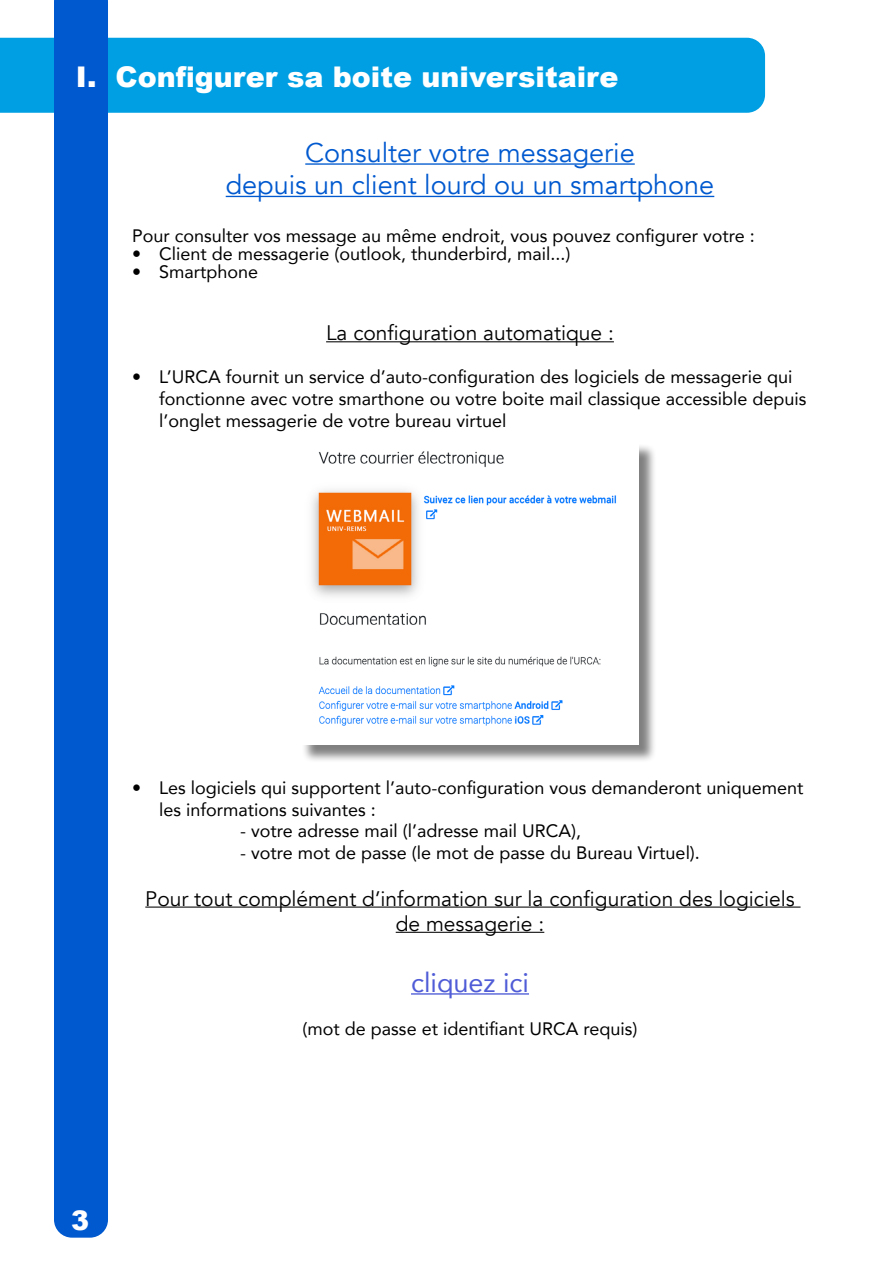
<style>
.page{position:relative;width:893px;height:1263px;background:#fff}
.page>*{position:absolute;margin:0;border:0;box-sizing:border-box;transform-origin:0 0}
.t1{font:900 28.5px "Arial";color:#fff}
.t2{font:27px/32.4px "Avenir";color:#0059cf;text-align:center}
.t3{font:27px "Avenir";color:#4f5cd6}
.t4{font:900 27px "Arial";color:#fff}
.t5{font:21px/25.2px "Avenir";color:#000;text-align:center}
.t6{font:18px/21.6px "Avenir";color:#000}
</style>
<div class="page">
<hr style="left:305px;top:163px;width:330px;height:2px;background:#0059cf">
<hr style="left:226px;top:196px;width:488px;height:1px;background:#0059cf">
<hr style="left:326px;top:341px;width:288px;height:1px;background:#000">
<hr style="left:145px;top:906px;width:655px;height:2px;background:#000">
<hr style="left:396px;top:932px;width:148px;height:1px;background:#000">
<hr style="left:411px;top:993px;width:118px;height:2px;background:#4f5cd6">
<div style="left:0;top:38px;width:765px;height:75px;background:#009fe3"></div>
<div style="left:54px;top:0;width:54px;height:1238px;background:#0059cf"></div>
<div style="left:301px;top:443px;width:356px;height:321px;background:#000;opacity:.5"></div>
<img style="left:301px;top:443px;width:337px;height:302px">
<h1 class="t1" style="left:76px;top:56px;width:544px">I. Configurer sa boite universitaire</h1>
<h2 class="t2" style="left:226px;top:137px;width:490px">Consulter votre messagerie<br>depuis un client lourd ou un smartphone</h2>
<p class="t6" style="left:132px;top:225px;width:624px">Pour consulter vos message au même endroit, vous pouvez configurer votre :</p>
<p class="t6" style="left:132px;top:243px;width:440px">• Client de messagerie (outlook, thunderbird, mail...)</p>
<p class="t6" style="left:132px;top:261px;width:128px">• Smartphone</p>
<p class="t5" style="left:326px;top:321px;width:289px">La configuration automatique :</p>
<p class="t6" style="left:159px;top:366px;width:649px;text-indent:-27px">• L’URCA fournit un service d’auto-configuration des logiciels de messagerie qui fonctionne avec votre smarthone ou votre boite mail classique accessible depuis l’onglet messagerie de votre bureau virtuel</p>
<p class="t6" style="left:159px;top:776px;width:646px;text-indent:-27px">• Les logiciels qui supportent l’auto-configuration vous demanderont uniquement les informations suivantes :</p>
<p class="t6" style="left:240px;top:819px;width:343px">- votre adresse mail (l’adresse mail URCA),</p>
<p class="t6" style="left:240px;top:841px;width:461px">- votre mot de passe (le mot de passe du Bureau Virtuel).</p>
<p class="t5" style="left:145px;top:886px;width:651px">Pour tout complément d’information sur la configuration des logiciels de messagerie :</p>
<h2 class="t3" style="left:411px;top:961px;width:119px">cliquez ici</h2>
<p class="t6" style="left:303px;top:1017px;width:336px">(mot de passe et identifiant URCA requis)</p>
<h2 class="t4" style="left:71px;top:1201px;width:20px">3</h2>
</div>
